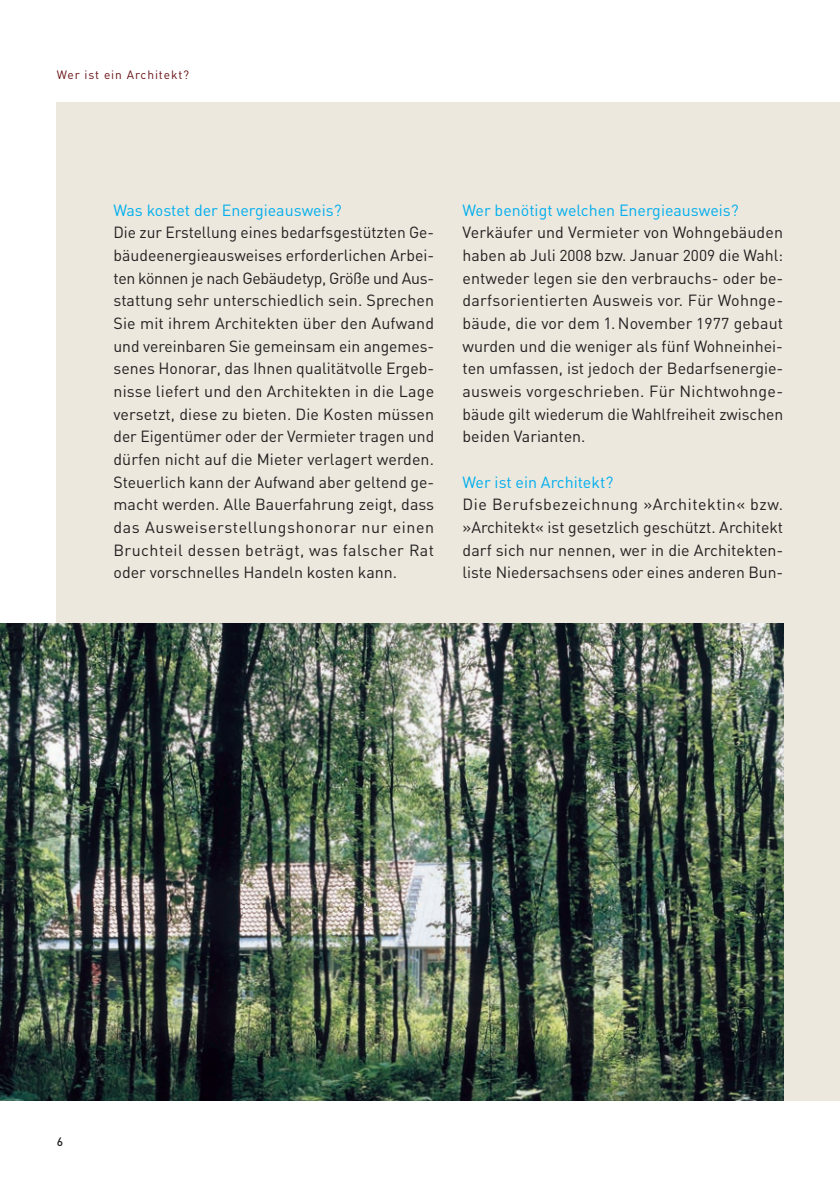
<style>
.page{position:relative;width:840px;height:1191px;background:#fff}
.page>*{position:absolute;margin:0;border:0;box-sizing:border-box;transform-origin:0 0}
.t1{font:16px/22.6px "DIN";color:#231f20}
.t2{font:16px "DIN";color:#00aeef}
.t3{font:12px "DIN";letter-spacing:.07em;color:#681317}
.s1{font-size:15.6px}
</style>
<div class="page">
<div style="left:57px;top:102px;width:782px;height:998px;background:#ece8dd"></div>
<hr style="left:839px;top:102px;width:1px;height:998px;background:#ece8dd">
<img style="left:0;top:624px;width:782px;height:476px">
<p class="t3" style="left:57px;top:68px;width:134px">Wer ist ein Architekt?</p>
<p class="t2" style="left:113px;top:200px;width:229px">Was kostet der Energieausweis?</p>
<p class="t1" style="left:113px;top:221px;width:322px">Die zur Erstellung eines bedarfsgestützten Ge&shy;bäudeenergieausweises erforderlichen Arbei&shy;ten können je nach Gebäudetyp, Grö-ße und Aus&shy;stattung sehr unterschiedlich sein. Sprechen Sie mit ihrem Architekten über den Aufwand und vereinbaren Sie gemeinsam ein angemes&shy;senes Honorar, das I hnen qualitätvolle Ergeb&shy;nisse liefert und den Architekten in die Lage versetzt, diese zu bieten. Die Kosten müssen der Eigentümer oder der Vermieter tragen und dürfen nicht auf die Mieter verlagert werden.<br>Steuerlich kann der Aufwand aber geltend ge&shy;macht werden. Alle Bauerfahrung zeigt, dass das Ausweiserstellungshonorar nur einen Bruchteil dessen beträgt, was falscher Rat oder vorschnelles Handeln kosten kann.</p>
<p class="t2" style="left:462px;top:200px;width:278px">Wer benötigt welchen Energieausweis?</p>
<p class="t1" style="left:462px;top:221px;width:322px">Verkäufer und Vermieter von Wohngebäuden ha- ben ab Juli <span class="s1">2008</span> bzw. Januar <span class="s1">2009</span> die Wahl: entweder legen sie den verbrauchs- oder be&shy;darfsorientierten Ausweis vor. Für Wohnge-- bäu-de, die vor dem 1.November <span class="s1">1977</span> gebaut wurden und die weniger als fünf Wohneinhei&shy;ten umfassen, ist jedoch der Bedarfsenergie&shy;ausweis vorgeschrieben. Für Nichtwohnge&shy;bäude gilt wiederum die Wahlfreiheit zwischen beiden Vari-anten.</p>
<p class="t2" style="left:462px;top:472px;width:152px">Wer ist ein Architekt?</p>
<p class="t1" style="left:462px;top:493px;width:322px;text-align:justify">Die Berufsbezeichnung »Architektin« bzw. »Architekt« ist gesetzlich geschützt. Architekt darf sich nur nennen, wer in die Architekten&shy;liste Niedersachsens oder ei-nes anderen Bun-</p>
</div>
